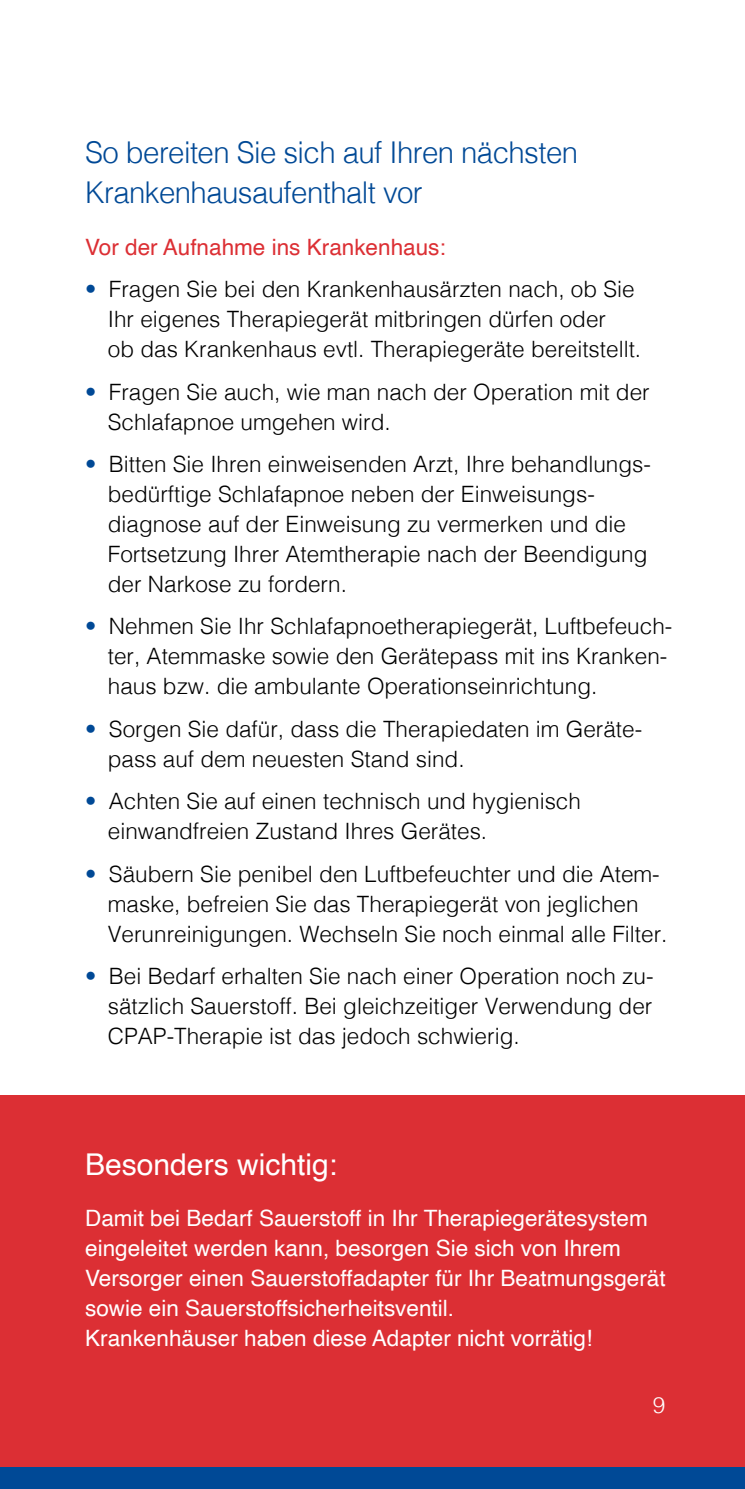
<style>
.page{position:relative;width:745px;height:1489px;background:#fff}
.page>*{position:absolute;margin:0;border:0;box-sizing:border-box;transform-origin:0 0}
.t1{font:300 30px/40px "Helvetica";letter-spacing:-.02em;color:#004996}
.t2{font:30px "Helvetica";color:#fff}
.t3{font:300 22.5px/30px "Helvetica";color:#000}
.t4{font:22.5px/30px "Helvetica";color:#fff}
.t5{font:22.5px "Helvetica";color:#dc2f34}
.t6{font:300 22.5px "Helvetica";color:#fff}
.s1{color:#004996}
</style>
<div class="page">
<div style="left:0;top:1095px;width:744px;height:393px;background:#dc2f34"></div>
<div style="left:0;top:1467px;width:744px;height:21px;background:#004996"></div>
<h1 class="t1" style="left:85px;top:131px;width:494px">So bereiten Sie sich auf Ihren nächsten<br>Krankenhausaufenthalt vor</h1>
<p class="t5" style="left:85px;top:229px;width:362px">Vor der Aufnahme ins Krankenhaus:</p>
<p class="t3" style="left:108px;top:272px;width:534px;text-indent:-23px"><span class="s1">•</span> Fragen Sie bei den Krankenhausärzten nach, ob Sie<br>Ihr eigenes Therapiegerät mitbringen dürfen oder<br>ob das Krankenhaus evtl. Therapiegeräte bereitstellt.</p>
<p class="t3" style="left:108px;top:375px;width:543px;text-indent:-23px"><span class="s1">•</span> Fragen Sie auch, wie man nach der Operation mit der<br>Schlafapnoe umgehen wird.</p>
<p class="t3" style="left:108px;top:447px;width:544px;text-indent:-23px"><span class="s1">•</span> Bitten Sie Ihren einweisenden Arzt, Ihre behandlungs&shy;bedürftige Schlafapnoe neben der Einweisungs&shy;diagnose auf der Einweisung zu vermerken und die Fortsetzung Ihrer Atemtherapie nach der Beendigung der Narkose zu fordern.</p>
<p class="t3" style="left:108px;top:610px;width:565px;text-indent:-23px"><span class="s1">•</span> Nehmen Sie Ihr Schlafapnoetherapiegerät, Luftbefeuch&shy;ter, Atemmaske sowie den Gerätepass mit ins Kranken&shy;haus bzw. die ambulante Operationseinrichtung.</p>
<p class="t3" style="left:108px;top:712px;width:535px;text-indent:-23px"><span class="s1">•</span> Sorgen Sie dafür, dass die Therapiedaten im Geräte&shy;pass auf dem neuesten Stand sind.</p>
<p class="t3" style="left:108px;top:784px;width:474px;text-indent:-23px"><span class="s1">•</span> Achten Sie auf einen technisch und hygienisch einwandfreien Zustand Ihres Gerätes.</p>
<p class="t3" style="left:108px;top:857px;width:560px;text-indent:-23px"><span class="s1">•</span> Säubern Sie penibel den Luftbefeuchter und die Atem&shy;maske, befreien Sie das Therapiegerät von jeglichen<br>Verunreinigungen. Wechseln Sie noch einmal alle Filter.</p>
<p class="t3" style="left:108px;top:959px;width:547px;text-align:justify;text-indent:-23px"><span class="s1">•</span> Bei Bedarf erhalten Sie nach einer Operation noch zu&shy;sätzlich Sauerstoff. Bei gleichzeitiger Verwendung der CPAP-Therapie ist das jedoch schwierig.</p>
<h1 class="t2" style="left:85px;top:1141px;width:253px">Besonders wichtig:</h1>
<p class="t4" style="left:85px;top:1204px;width:581px">Damit bei Bedarf Sauerstoff in Ihr Therapiegerätesystem eingeleitet werden kann, besorgen Sie sich von Ihrem Versorger einen Sauerstoffadapter für Ihr Beatmungsgerät sowie ein Sauerstoffsicherheitsventil.<br>Krankenhäuser haben diese Adapter nicht vorrätig!</p>
<p class="t6" style="left:652px;top:1385px;width:14px">9</p>
</div>
